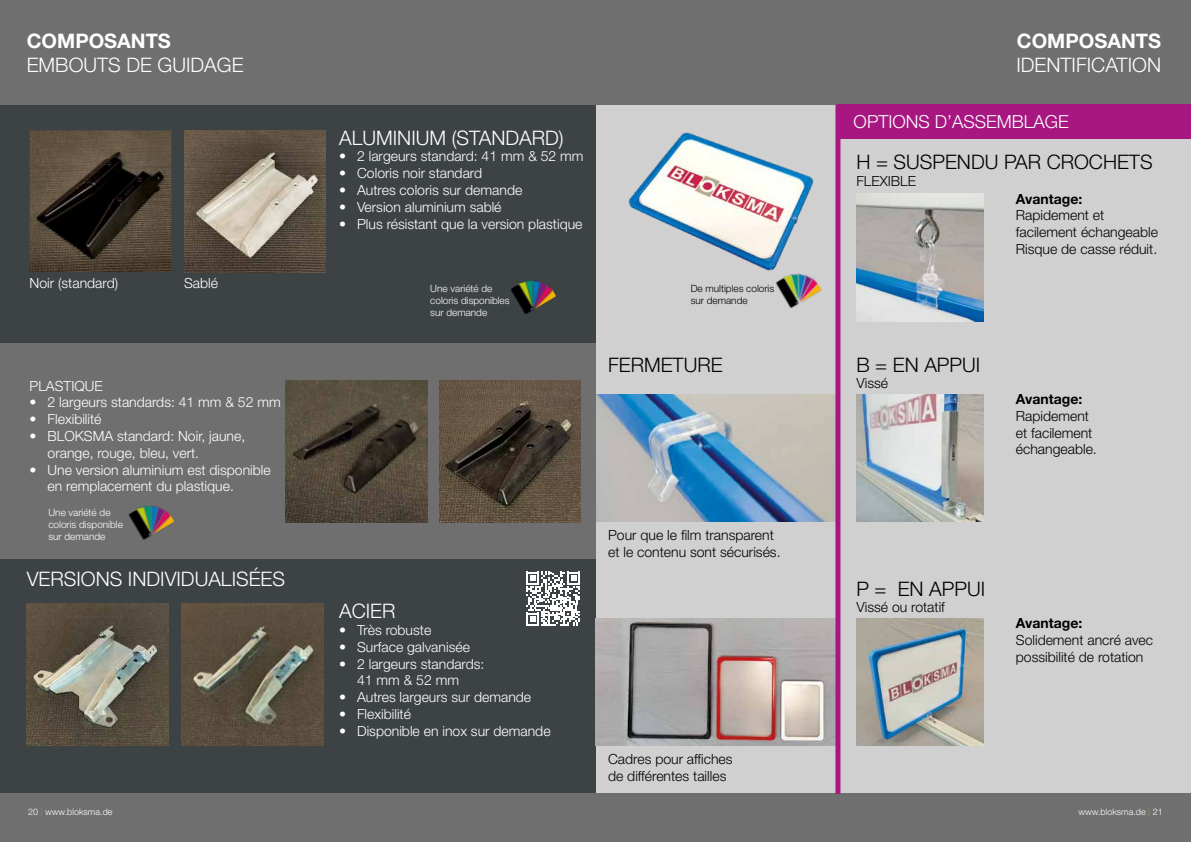
<style>
.page{position:relative;width:1191px;height:842px;background:#fff}
.page>*{position:absolute;margin:0;border:0;box-sizing:border-box;transform-origin:0 0}
.t1{font:300 20px "Helvetica Neue LT Pro";color:#fff}
.t2{font:300 20px "Helvetica Neue LT Pro";color:#000}
.t3{font:700 20px "Helvetica Neue LT Pro";color:#fff}
.t4{font:300 18px "Helvetica Neue LT Pro";color:#fff}
.t5{font:300 14px/16.8px "Helvetica Neue LT Pro";color:#fff}
.t6{font:300 14px/16.8px "Helvetica Neue LT Pro";color:#000}
.t7{font:700 14px "Helvetica Neue LT Pro";color:#000}
.t8{font:300 10px/12px "Helvetica Neue LT Pro";color:#fff}
.t9{font:300 10px/12px "Helvetica Neue LT Pro";color:#000}
.t10{font:300 9px "Helvetica Neue LT Pro";color:#fff}
.s1{color:#76b82a}
</style>
<div class="page">
<div style="left:0;top:0;width:1191px;height:105px;background:#706f6f"></div>
<div style="left:590px;top:105px;width:269px;height:692px;background:#d0d0d0"></div>
<img style="left:595px;top:394px;width:240px;height:128px">
<div style="left:859px;top:139px;width:332px;height:656px;background:#d0d0d0"></div>
<div style="left:0;top:105px;width:595px;height:689px;background:#3d4245"></div>
<div style="left:0;top:343px;width:595px;height:215px;background:#706f6f"></div>
<img style="left:27px;top:604px;width:142px;height:142px">
<div style="left:0;top:794px;width:1191px;height:48px;background:#706f6f"></div>
<img style="left:595px;top:618px;width:240px;height:128px">
<img style="left:856px;top:618px;width:128px;height:128px">
<img style="left:856px;top:394px;width:128px;height:128px">
<img style="left:184px;top:130px;width:142px;height:142px">
<img style="left:286px;top:381px;width:141px;height:141px">
<img style="left:439px;top:381px;width:142px;height:141px">
<img style="left:181px;top:604px;width:142px;height:142px">
<svg style="left:526px;top:572px;width:54px;height:54px"></svg>
<img style="left:511px;top:280px;width:45px;height:34px">
<img style="left:856px;top:194px;width:128px;height:127px">
<div style="left:835px;top:105px;width:5px;height:689px;background:#a71681"></div>
<img style="left:30px;top:130px;width:141px;height:142px">
<div style="left:838px;top:105px;width:353px;height:34px;background:#a71681"></div>
<img style="left:128px;top:505px;width:46px;height:35px">
<img style="left:775px;top:273px;width:47px;height:35px">
<img style="left:628px;top:132px;width:186px;height:139px">
<h1 class="t3" style="left:27px;top:29px;width:146px">COMPOSANTS</h1>
<h1 class="t1" style="left:27px;top:53px;width:218px">EMBOUTS DE GUIDAGE</h1>
<p class="t5" style="left:30px;top:274px;width:90px">Noir (standard)</p>
<p class="t5" style="left:184px;top:274px;width:35px">Sablé</p>
<p class="t5" style="left:30px;top:377px;width:75px">PLASTIQUE</p>
<p class="t5" style="left:30px;top:394px;width:253px">• 2 largeurs standards: 41 mm &amp; 52 mm</p>
<p class="t5" style="left:30px;top:410px;width:73px">• Flexibilité</p>
<p class="t5" style="left:48px;top:427px;width:199px;text-indent:-18px">• BLOKSMA standard: Noir, jaune, orange, rouge, bleu, vert.</p>
<p class="t5" style="left:48px;top:461px;width:224px;text-indent:-18px">• Une version aluminium est disponible en remplacement du plastique.</p>
<p class="t8" style="left:48px;top:506px;width:76px">Une variété de coloris disponible sur demande</p>
<h1 class="t1" style="left:27px;top:566px;width:260px">VERSIONS INDIVIDUALISÉES</h1>
<h1 class="t1" style="left:339px;top:125px;width:226px">ALUMINIUM (STANDARD)</h1>
<p class="t5" style="left:339px;top:148px;width:246px">• 2 largeurs standard: 41 mm &amp; 52 mm</p>
<p class="t5" style="left:339px;top:165px;width:144px">• Coloris noir standard</p>
<p class="t5" style="left:339px;top:181px;width:185px">• Autres coloris sur demande</p>
<p class="t5" style="left:339px;top:198px;width:164px">• Version aluminium sablé</p>
<p class="t5" style="left:339px;top:215px;width:245px">• Plus résistant que la version plastique</p>
<p class="t8" style="left:430px;top:282px;width:81px">Une variété de coloris disponibles sur demande</p>
<p class="t9" style="left:690px;top:283px;width:85px">De multiples coloris sur demande</p>
<h1 class="t2" style="left:608px;top:353px;width:116px">FERMETURE</h1>
<h1 class="t1" style="left:339px;top:599px;width:58px">ACIER</h1>
<p class="t5" style="left:339px;top:621px;width:94px">• Très robuste</p>
<p class="t5" style="left:339px;top:638px;width:132px">• Surface galvanisée</p>
<p class="t5" style="left:339px;top:655px;width:147px;text-align:center">• 2 largeurs standards:<br>41 mm &amp; 52 mm</p>
<p class="t5" style="left:339px;top:688px;width:194px">• Autres largeurs sur demande</p>
<p class="t5" style="left:339px;top:705px;width:73px">• Flexibilité</p>
<p class="t5" style="left:339px;top:722px;width:213px">• Disponible en inox sur demande</p>
<p class="t6" style="left:608px;top:527px;width:174px">Pour que le film transparent et le contenu sont sécurisés.</p>
<p class="t6" style="left:608px;top:750px;width:126px">Cadres pour affiches de différentes tailles</p>
<h1 class="t3" style="left:1017px;top:29px;width:146px">COMPOSANTS</h1>
<h1 class="t1" style="left:1016px;top:53px;width:146px">IDENTIFICATION</h1>
<p class="t4" style="left:853px;top:111px;width:217px">OPTIONS D’ASSEMBLAGE</p>
<h1 class="t2" style="left:856px;top:149px;width:298px">H = SUSPENDU PAR CROCHETS</h1>
<p class="t6" style="left:856px;top:172px;width:61px">FLEXIBLE</p>
<p class="t7" style="left:1016px;top:190px;width:68px">Avantage:</p>
<p class="t6" style="left:1016px;top:207px;width:144px">Rapidement et facilement échangeable<br>Risque de casse réduit.</p>
<h1 class="t2" style="left:856px;top:353px;width:125px">B = EN APPUI</h1>
<p class="t6" style="left:856px;top:374px;width:33px">Vissé</p>
<p class="t7" style="left:1016px;top:390px;width:68px">Avantage:</p>
<p class="t6" style="left:1016px;top:407px;width:82px">Rapidement et facilement échangeable.</p>
<h1 class="t2" style="left:856px;top:577px;width:130px">P = EN APPUI</h1>
<p class="t6" style="left:856px;top:598px;width:90px">Vissé ou rotatif</p>
<p class="t7" style="left:1016px;top:614px;width:68px">Avantage:</p>
<p class="t6" style="left:1016px;top:631px;width:139px">Solidement ancré avec possibilité de rotation</p>
<p class="t10" style="left:28px;top:806px;width:86px">20 <span class="s1">|</span> www.bloksma.de</p>
<p class="t10" style="left:1078px;top:806px;width:86px">www.bloksma.de <span class="s1">|</span> 21</p>
</div>
